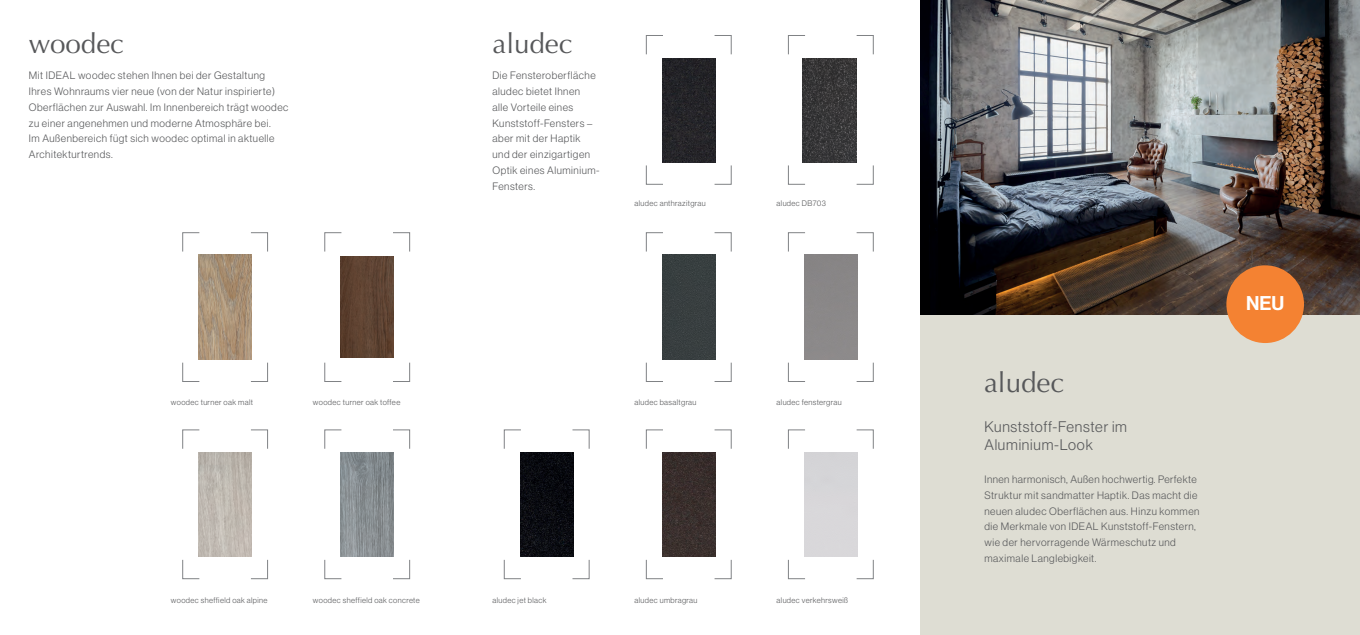
<style>
.page{position:relative;width:1360px;height:635px;background:#fff}
.page>*{position:absolute;margin:0;border:0;box-sizing:border-box;transform-origin:0 0}
.t1{font:27.75px "Optima";color:#57585a}
.t2{font:27.75px "Optima LT Pro";color:#57585a}
.t3{font:19.5px "N Haas Grotesk DS Pro 65 Md";color:#fff}
.t4{font:15px/18px "N Haas Grotesk DS Pro 45 Lt";letter-spacing:.05em;color:#57585a}
.t5{font:10.5px/15.8px "N Haas Grotesk DS Pro 45 Lt";letter-spacing:.05em;color:#57585a}
.t6{font:7.88px "N Haas Grotesk DS Pro 45 Lt";letter-spacing:.05em;color:#57585a}
</style>
<div class="page">
<div style="left:920px;top:195px;width:439px;height:439px;background:#deddd3"></div>
<img style="left:920px;top:0;width:439px;height:314px">
<svg style="left:788px;top:35px;width:17px;height:19px"></svg>
<svg style="left:856px;top:35px;width:17px;height:19px"></svg>
<svg style="left:788px;top:165px;width:17px;height:19px"></svg>
<svg style="left:857px;top:165px;width:16px;height:19px"></svg>
<svg style="left:646px;top:35px;width:17px;height:19px"></svg>
<svg style="left:714px;top:35px;width:17px;height:19px"></svg>
<svg style="left:646px;top:165px;width:17px;height:19px"></svg>
<svg style="left:714px;top:165px;width:17px;height:19px"></svg>
<svg style="left:788px;top:429px;width:17px;height:19px"></svg>
<svg style="left:856px;top:429px;width:17px;height:19px"></svg>
<svg style="left:788px;top:559px;width:1px;height:19px"></svg>
<svg style="left:872px;top:560px;width:1px;height:18px"></svg>
<svg style="left:646px;top:429px;width:17px;height:19px"></svg>
<svg style="left:714px;top:429px;width:17px;height:19px"></svg>
<svg style="left:646px;top:559px;width:1px;height:19px"></svg>
<svg style="left:730px;top:560px;width:1px;height:18px"></svg>
<svg style="left:504px;top:429px;width:17px;height:19px"></svg>
<svg style="left:572px;top:429px;width:17px;height:19px"></svg>
<svg style="left:504px;top:559px;width:1px;height:19px"></svg>
<svg style="left:588px;top:560px;width:1px;height:18px"></svg>
<img style="left:341px;top:256px;width:53px;height:101px">
<svg style="left:324px;top:232px;width:18px;height:19px"></svg>
<svg style="left:393px;top:232px;width:17px;height:19px"></svg>
<svg style="left:324px;top:362px;width:2px;height:19px"></svg>
<svg style="left:409px;top:362px;width:1px;height:19px"></svg>
<img style="left:198px;top:255px;width:54px;height:104px">
<svg style="left:182px;top:232px;width:18px;height:19px"></svg>
<svg style="left:251px;top:232px;width:17px;height:19px"></svg>
<svg style="left:182px;top:362px;width:2px;height:19px"></svg>
<svg style="left:267px;top:362px;width:1px;height:19px"></svg>
<img style="left:341px;top:452px;width:53px;height:104px">
<svg style="left:324px;top:429px;width:17px;height:19px"></svg>
<svg style="left:393px;top:429px;width:17px;height:19px"></svg>
<svg style="left:324px;top:559px;width:2px;height:19px"></svg>
<svg style="left:409px;top:559px;width:1px;height:19px"></svg>
<img style="left:198px;top:452px;width:54px;height:104px">
<svg style="left:182px;top:429px;width:18px;height:19px"></svg>
<svg style="left:251px;top:429px;width:17px;height:19px"></svg>
<svg style="left:182px;top:559px;width:2px;height:19px"></svg>
<svg style="left:267px;top:559px;width:1px;height:19px"></svg>
<div style="left:1226px;top:265px;width:78px;height:78px;background:#f48232;border-radius:50%"></div>
<img style="left:662px;top:58px;width:53px;height:104px">
<img style="left:803px;top:58px;width:53px;height:104px">
<svg style="left:646px;top:232px;width:17px;height:19px"></svg>
<svg style="left:714px;top:232px;width:17px;height:19px"></svg>
<svg style="left:646px;top:362px;width:1px;height:19px"></svg>
<svg style="left:730px;top:362px;width:1px;height:19px"></svg>
<div style="left:662px;top:255px;width:53px;height:104px;background:#383e40"></div>
<svg style="left:788px;top:232px;width:17px;height:19px"></svg>
<svg style="left:856px;top:232px;width:17px;height:19px"></svg>
<svg style="left:788px;top:362px;width:1px;height:19px"></svg>
<svg style="left:872px;top:363px;width:1px;height:18px"></svg>
<img style="left:662px;top:452px;width:53px;height:104px">
<img style="left:520px;top:452px;width:53px;height:104px">
<h1 class="t1" style="left:29px;top:28px;width:97px">woodec</h1>
<p class="t5" style="left:29px;top:68px;width:261px">Mit IDEAL woodec stehen Ihnen bei der Gestaltung Ihres Wohnraums vier neue (von der Natur inspirierte)<br>Oberflächen zur Auswahl. Im Innenbereich trägt woodec zu einer angenehmen und moderne Atmosphäre bei.<br>Im Außenbereich fügt sich woodec optimal in aktuelle Architekturtrends.</p>
<p class="t5" style="left:492px;top:68px;width:109px">Die Fensteroberfläche aludec bietet Ihnen<br>alle Vorteile eines<br>Kunststoff-Fensters – aber mit der Haptik und der einzigartigen<br>Optik eines Aluminium-<br>Fensters.</p>
<h1 class="t1" style="left:492px;top:28px;width:82px">aludec</h1>
<p class="t6" style="left:634px;top:199px;width:73px">aludec anthrazitgrau</p>
<p class="t6" style="left:776px;top:199px;width:51px">aludec DB703</p>
<p class="t6" style="left:171px;top:397px;width:84px">woodec turner oak malt</p>
<p class="t6" style="left:313px;top:397px;width:89px">woodec turner oak toffee</p>
<p class="t6" style="left:634px;top:397px;width:63px">aludec basaltgrau</p>
<p class="t6" style="left:776px;top:397px;width:67px">aludec fenstergrau</p>
<p class="t6" style="left:171px;top:595px;width:98px">woodec sheffield oak alpine</p>
<p class="t6" style="left:313px;top:595px;width:108px">woodec sheffield oak concrete</p>
<p class="t6" style="left:492px;top:595px;width:55px">aludec jet black</p>
<p class="t6" style="left:634px;top:595px;width:64px">aludec umbragrau</p>
<p class="t6" style="left:776px;top:595px;width:73px">aludec verkehrsweiß</p>
<h1 class="t2" style="left:984px;top:365px;width:82px">aludec</h1>
<h3 class="t4" style="left:984px;top:417px;width:144px">Kunststoff-Fenster im<br>Aluminium-Look</h3>
<p class="t5" style="left:984px;top:471px;width:216px">Innen harmonisch, Außen hochwertig. Perfekte Struktur mit sandmatter Haptik. Das macht die neuen aludec Oberflächen aus. Hinzu kommen die Merkmale von IDEAL Kunststoff-Fenstern, wie der hervorragende Wärmeschutz und maximale Langlebigkeit.</p>
<h2 class="t3" style="left:1246px;top:292px;width:40px">NEU</h2>
</div>
